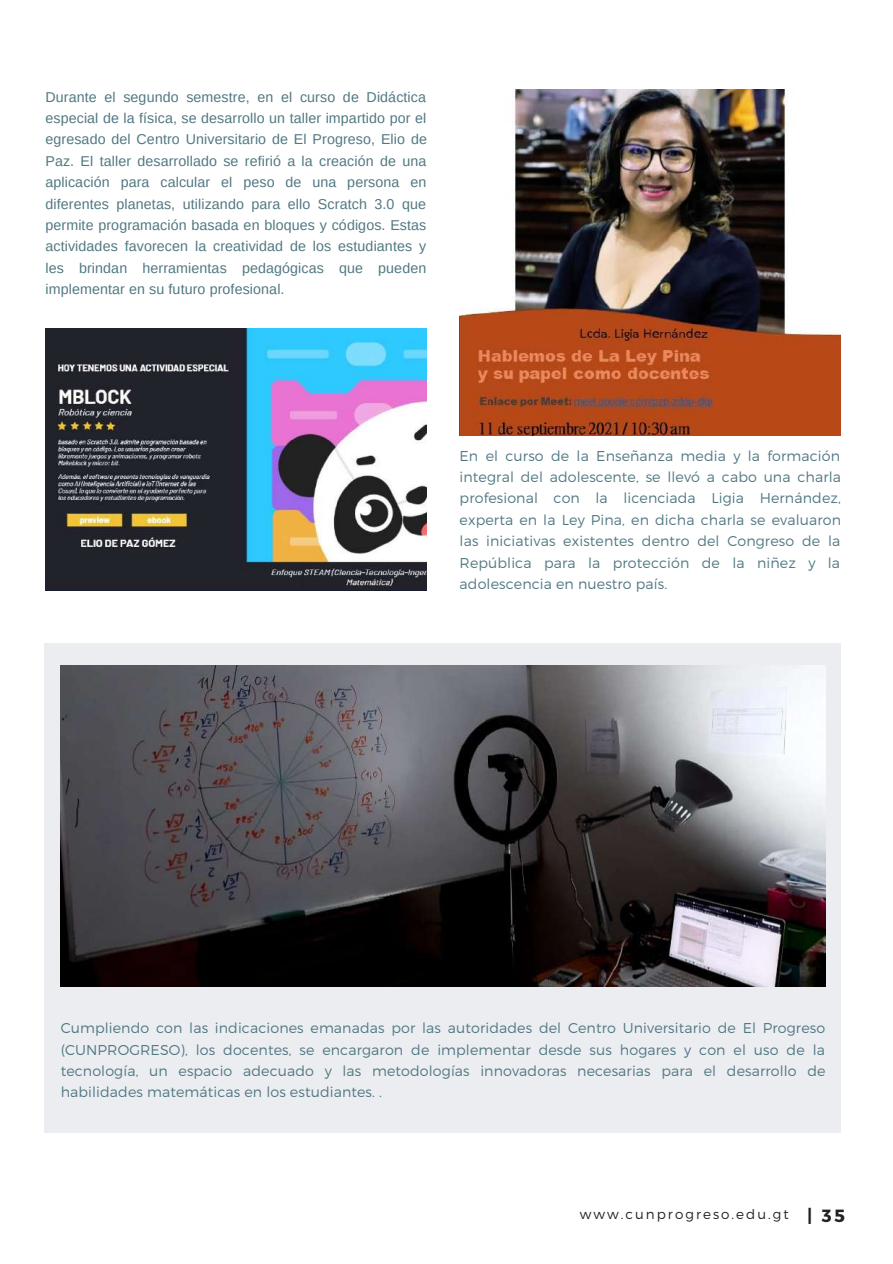
<style>
.page{position:relative;width:893px;height:1264px;background:#fff}
.page>*{position:absolute;margin:0;border:0;box-sizing:border-box;transform-origin:0 0}
.t1{font:300 14.25px/21.3px "Montserrat";letter-spacing:.01em;color:#517882;text-align:justify}
.t2{font:14.25px/21.3px "Arimo";letter-spacing:.01em;color:#517882;text-align:justify}
.t3{font:300 13.5px "Montserrat";letter-spacing:.15em;color:#222}
.s1{font-weight:700;font-size:17.7px}
</style>
<div class="page">
<img style="left:45px;top:329px;width:381px;height:262px">
<div style="left:45px;top:643px;width:795px;height:489px;background:#ebedf1"></div>
<img style="left:61px;top:665px;width:764px;height:321px">
<img style="left:459px;top:89px;width:381px;height:346px">
<p class="t2" style="left:45px;top:86px;width:383px">Durante el segundo semestre, en el curso de Didáctica especial de la física, se desarrollo un taller impartido por el egresado del Centro Universitario de El Progreso, Elio de Paz. El taller desarrollado se refirió a la creación de una aplicación para calcular el peso de una persona en diferentes planetas, utilizando para ello Scratch 3.0 que permite programación basada en bloques y códigos. Estas actividades favorecen la creatividad de los estudiantes y les brindan herramientas pedagógicas que pueden implementar en su futuro profesional.</p>
<p class="t1" style="left:459px;top:444px;width:383px">En el curso de la Enseñanza media y la formación integral del adolescente, se llevó a cabo una charla profesional con la licenciada Ligia Hernández, experta en la Ley Pina, en dicha charla se evaluaron las iniciativas existentes dentro del Congreso de la República para la protección de la niñez y la adolescencia en nuestro país.</p>
<p class="t1" style="left:61px;top:1016px;width:766px">Cumpliendo con las indicaciones emanadas por las autoridades del Centro Universitario de El Progreso (CUNPROGRESO), los docentes, se encargaron de implementar desde sus hogares y con el uso de la tecnología, un espacio adecuado y las metodologías innovadoras necesarias para el desarrollo de habilidades matemáticas en los estudiantes. .</p>
<p class="t3" style="left:579px;top:1205px;width:266px">www.cunprogreso.edu.gt <span class="s1">| 35</span></p>
</div>
